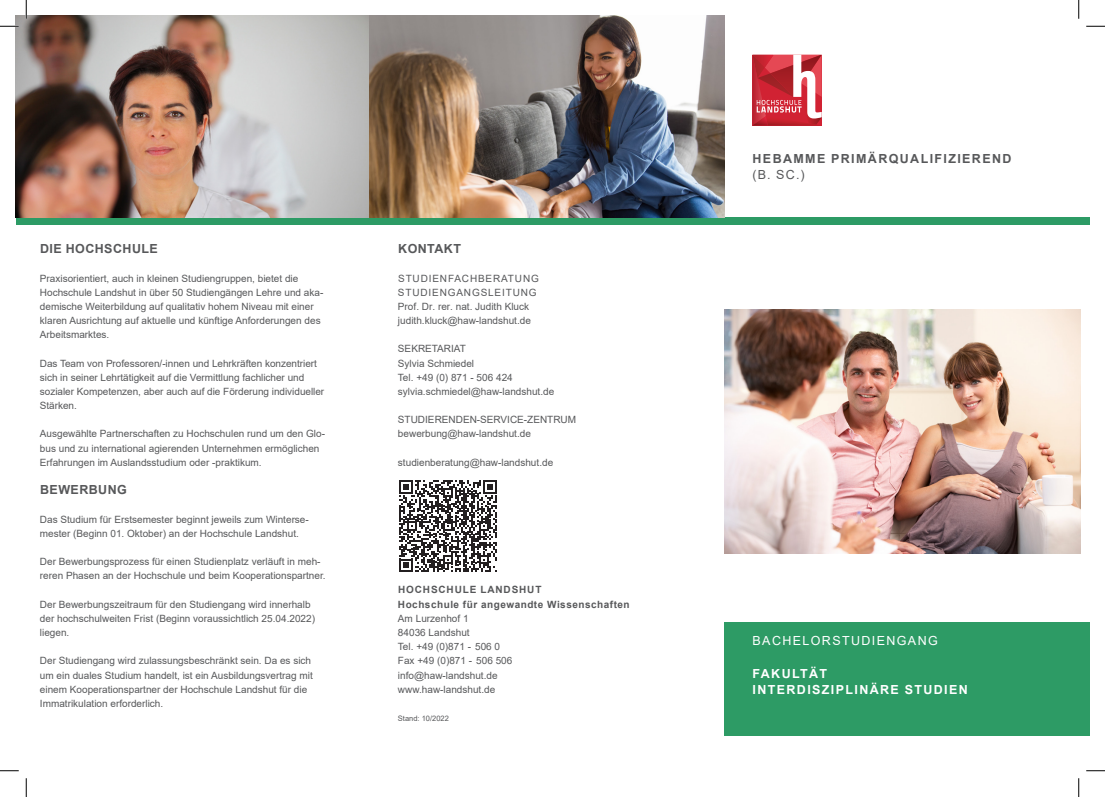
<style>
.page{position:relative;width:1105px;height:797px;background:#fff}
.page>*{position:absolute;margin:0;border:0;box-sizing:border-box;transform-origin:0 0}
.Fließtext{font:700 12.5px/16.2px "Arial";letter-spacing:.11em;color:#57585a}
.t1{font:700 12.5px "Arial";letter-spacing:.11em;color:#fff}
.Fließtext-2{font:700 12.5px "Arial";letter-spacing:.035em;color:#57585a}
.t2{font:12.5px "Arial";letter-spacing:.11em;color:#fff}
.Fließtext-3{font:10px/14.1px "Arial";color:#57585a}
.Fließtext-4{font:7.5px "Arial";color:#57585a}
.s1{font-weight:700}
.s2{font-weight:400}
</style>
<div class="page">
<svg style="left:752px;top:55px;width:70px;height:70px;background:#d1535d"></svg>
<img style="left:724px;top:310px;width:356px;height:243px">
<div style="left:724px;top:622px;width:365px;height:113px;background:#2d9b65"></div>
<div style="left:16px;top:218px;width:1073px;height:7px;background:#2d9b65"></div>
<svg style="left:399px;top:480px;width:98px;height:92px"></svg>
<img style="left:16px;top:16px;width:708px;height:202px">
<svg style="left:0;top:25px;width:19px;height:2px"></svg>
<svg style="left:1086px;top:25px;width:19px;height:2px"></svg>
<svg style="left:0;top:770px;width:19px;height:1px"></svg>
<svg style="left:1086px;top:770px;width:19px;height:1px"></svg>
<svg style="left:25px;top:0;width:2px;height:19px"></svg>
<svg style="left:25px;top:778px;width:2px;height:19px"></svg>
<svg style="left:1078px;top:0;width:1px;height:19px"></svg>
<svg style="left:1078px;top:778px;width:1px;height:19px"></svg>
<p class="Fließtext-2" style="left:40px;top:240px;width:119px">DIE HOCHSCHULE</p>
<p class="Fließtext-3" style="left:40px;top:271px;width:285px">Praxisorientiert, auch in kleinen Studiengruppen, bietet die Hochschule Landshut in über 50 Studiengängen Lehre und aka&shy;demische Weiterbildung auf qualitativ hohem Niveau mit einer klaren Ausrichtung auf aktuelle und künftige Anforderungen des Arbeitsmarktes.</p>
<p class="Fließtext-3" style="left:40px;top:356px;width:286px">Das Team von Professoren/-innen und Lehrkräften konzentriert sich in seiner Lehrtätigkeit auf die Vermittlung fachlicher und sozialer Kompetenzen, aber auch auf die Förderung individueller Stärken.</p>
<p class="Fließtext-3" style="left:40px;top:427px;width:287px">Ausgewählte Partnerschaften zu Hochschulen rund um den Glo&shy;bus und zu international agierenden Unternehmen ermöglichen<br>Erfahrungen im Auslandsstudium oder -praktikum.</p>
<p class="Fließtext-2" style="left:40px;top:481px;width:88px">BEWERBUNG</p>
<p class="Fließtext-3" style="left:40px;top:512px;width:270px">Das Studium für Erstsemester beginnt jeweils zum Winterse&shy;mester (Beginn 01. Oktober) an der Hochschule Landshut.</p>
<p class="Fließtext-3" style="left:40px;top:554px;width:287px">Der Bewerbungsprozess für einen Studienplatz verläuft in meh&shy;reren Phasen an der Hochschule und beim Kooperationspartner.</p>
<p class="Fließtext-3" style="left:40px;top:597px;width:277px">Der Bewerbungszeitraum für den Studiengang wird innerhalb der hochschulweiten Frist (Beginn voraussichtlich 25.04.2022) liegen.</p>
<p class="Fließtext-3" style="left:40px;top:653px;width:274px">Der Studiengang wird zulassungsbeschränkt sein. Da es sich um ein duales Studium handelt, ist ein Ausbildungsvertrag mit einem Kooperationspartner der Hochschule Landshut für die Immatrikulation erforderlich.</p>
<p class="Fließtext-2" style="left:398px;top:240px;width:64px">KONTAKT</p>
<p class="Fließtext-3" style="left:398px;top:271px;width:142px">STUDIENFACHBERATUNG<br>STUDIENGANGSLEITUNG<br>Prof. Dr. rer. nat. Judith Kluck judith.kluck@haw-landshut.de</p>
<p class="Fließtext-3" style="left:398px;top:342px;width:158px">SEKRETARIAT<br>Sylvia Schmiedel<br>Tel. +49 (0) 871 - 506 424 sylvia.schmiedel@haw-landshut.de</p>
<p class="Fließtext-3" style="left:398px;top:412px;width:180px">STUDIERENDEN-SERVICE-ZENTRUM bewerbung@haw-landshut.de</p>
<p class="Fließtext-3" style="left:398px;top:455px;width:157px">studienberatung@haw-landshut.de</p>
<p class="Fließtext-3" style="left:398px;top:583px;width:233px"><span class="s1">HOCHSCHULE LANDSHUT<br>Hochschule für angewandte Wissenschaften<br></span>Am Lurzenhof 1<br>84036 Landshut<br>Tel. +49 (0)871 - 506 0<br>Fax +49 (0)871 - 506 506<br>info@haw-landshut.de<br>www.haw-landshut.de</p>
<p class="Fließtext-4" style="left:398px;top:713px;width:52px">Stand: 10/2022</p>
<p class="Fließtext" style="left:752px;top:151px;width:261px">HEBAMME PRIMÄRQUALIFIZIEREND <span class="s2">(B. SC.)</span></p>
<p class="t2" style="left:752px;top:632px;width:187px">BACHELORSTUDIENGANG</p>
<p class="t1" style="left:752px;top:664px;width:76px">FAKULTÄT</p>
<p class="t1" style="left:752px;top:680px;width:217px">INTERDISZIPLINÄRE STUDIEN</p>
</div>
